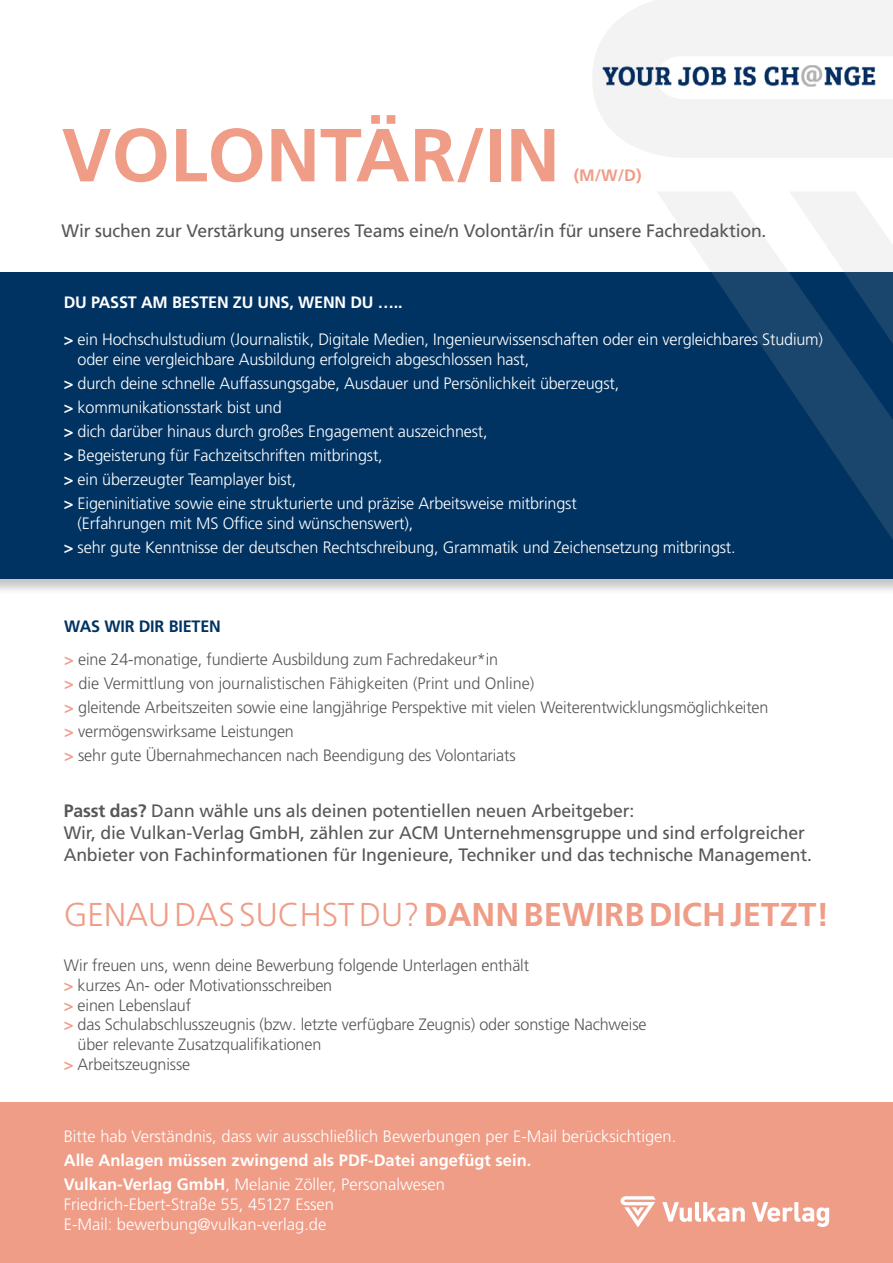
<style>
.page{position:relative;width:893px;height:1263px;background:#fff}
.page>*{position:absolute;margin:0;border:0;box-sizing:border-box;transform-origin:0 0}
.t1{font:700 75px "Frutiger LT Pro";color:#ef9d87}
.t2{font:700 33px "Frutiger LT Pro";color:#ef9d87}
.Aufzählungspunkt_2mm{font:18px/21.6px "Frutiger LT Pro";letter-spacing:-.01em;color:#575756}
.Aufzählungspunkt_2mm-2{font:300 16.5px/19.8px "Frutiger LT Pro";letter-spacing:-.01em;color:#fff}
.Aufzählungspunkt_2mm-3{font:300 16.5px "Frutiger LT Pro";letter-spacing:-.01em;color:#575756}
.Aufzählungspunkt_2mm-4{font:700 16.5px "Frutiger LT Pro";color:#fff}
.Aufzählungspunkt_2mm-5{font:700 16.5px "Frutiger LT Pro";letter-spacing:-.01em;color:#003362}
.t3{font:700 16.5px "Frutiger LT Pro";color:#ef9d87}
.s1{font-weight:700}
.s2{font-weight:700;color:#ef9d87}
.s3{font-weight:300}
</style>
<div class="page">
<div style="left:0;top:272px;width:893px;height:323px;background:#000;opacity:.22"></div>
<div style="left:0;top:272px;width:893px;height:306px;background:#003362"></div>
<svg style="left:593px;top:0;width:300px;height:540px"></svg>
<svg style="left:789px;top:191px;width:104px;height:160px"></svg>
<div style="left:0;top:1102px;width:893px;height:161px;background:#ef9d87"></div>
<svg style="left:621px;top:1196px;width:35px;height:31px"></svg>
<svg style="left:662px;top:1202px;width:83px;height:20px"></svg>
<svg style="left:752px;top:1202px;width:77px;height:25px"></svg>
<img style="left:594px;top:59px;width:299px;height:35px">
<p class="t1" style="left:62px;top:111px;width:500px">VOLONTÄR/IN</p>
<p class="t3" style="left:574px;top:166px;width:69px">(M/W/D)</p>
<p class="Aufzählungspunkt_2mm" style="left:62px;top:220px;width:706px">Wir suchen zur Verstärkung unseres Teams eine/n Volontär/in für unsere Fachredaktion.</p>
<p class="Aufzählungspunkt_2mm-4" style="left:64px;top:292px;width:340px">DU PASST AM BESTEN ZU UNS, WENN DU …..</p>
<p class="Aufzählungspunkt_2mm-2" style="left:78px;top:329px;width:747px;text-indent:-14px"><span class="s1">&gt;</span> ein Hochschulstudium (Journalistik, Digitale Medien, Ingenieurwissenschaften oder ein vergleichbares Studium) oder eine vergleichbare Ausbildung erfolgreich abgeschlossen hast,</p>
<p class="Aufzählungspunkt_2mm-2" style="left:64px;top:373px;width:557px"><span class="s1">&gt;</span> durch deine schnelle Auffassungsgabe, Ausdauer und Persönlichkeit überzeugst,</p>
<p class="Aufzählungspunkt_2mm-2" style="left:64px;top:397px;width:219px"><span class="s1">&gt;</span> kommunikationsstark bist und</p>
<p class="Aufzählungspunkt_2mm-2" style="left:64px;top:421px;width:425px"><span class="s1">&gt;</span> dich darüber hinaus durch großes Engagement auszeichnest,</p>
<p class="Aufzählungspunkt_2mm-2" style="left:64px;top:445px;width:320px"><span class="s1">&gt;</span> Begeisterung für Fachzeitschriften mitbringst,</p>
<p class="Aufzählungspunkt_2mm-2" style="left:64px;top:469px;width:234px"><span class="s1">&gt;</span> ein überzeugter Teamplayer bist,</p>
<p class="Aufzählungspunkt_2mm-2" style="left:78px;top:493px;width:501px;text-indent:-14px"><span class="s1">&gt;</span> Eigeninitiative sowie eine strukturierte und präzise Arbeitsweise mitbringst (Erfahrungen mit MS Office sind wünschenswert),</p>
<p class="Aufzählungspunkt_2mm-2" style="left:64px;top:537px;width:673px"><span class="s1">&gt;</span> sehr gute Kenntnisse der deutschen Rechtschreibung, Grammatik und Zeichensetzung mitbringst.</p>
<p class="Aufzählungspunkt_2mm-5" style="left:64px;top:617px;width:158px">WAS WIR DIR BIETEN</p>
<p class="Aufzählungspunkt_2mm-3" style="left:64px;top:650px;width:435px"><span class="s2">&gt;</span> eine 24-monatige, fundierte Ausbildung zum Fachredakeur*in</p>
<p class="Aufzählungspunkt_2mm-3" style="left:64px;top:674px;width:472px"><span class="s2">&gt;</span> die Vermittlung von journalistischen Fähigkeiten (Print und Online)</p>
<p class="Aufzählungspunkt_2mm-3" style="left:64px;top:698px;width:706px"><span class="s2">&gt;</span> gleitende Arbeitszeiten sowie eine langjährige Perspektive mit vielen Weiterentwicklungsmöglichkeiten</p>
<p class="Aufzählungspunkt_2mm-3" style="left:64px;top:722px;width:231px"><span class="s2">&gt;</span> vermögenswirksame Leistungen</p>
<p class="Aufzählungspunkt_2mm-3" style="left:64px;top:746px;width:453px"><span class="s2">&gt;</span> sehr gute Übernahmechancen nach Beendigung des Volontariats</p>
<p class="Aufzählungspunkt_2mm" style="left:64px;top:800px;width:750px"><span class="s1">Passt das?</span> Dann wähle uns als deinen potentiellen neuen Arbeitgeber:<br>Wir, die Vulkan-Verlag GmbH, zählen zur ACM Unternehmensgruppe und sind erfolgreicher<br>Anbieter von Fachinformationen für Ingenieure, Techniker und das technische Management.</p>
<p class="t2" style="left:64px;top:895px;width:767px"><span class="s3">GENAU DAS SUCHST DU?</span> DANN BEWIRB DICH JETZT!</p>
<p class="Aufzählungspunkt_2mm-3" style="left:64px;top:956px;width:467px">Wir freuen uns, wenn deine Bewerbung folgende Unterlagen enthält</p>
<p class="Aufzählungspunkt_2mm-3" style="left:64px;top:975px;width:270px"><span class="s2">&gt;</span> kurzes An- oder Motivationsschreiben</p>
<p class="Aufzählungspunkt_2mm-3" style="left:64px;top:995px;width:129px"><span class="s2">&gt;</span> einen Lebenslauf</p>
<p class="Aufzählungspunkt_2mm-3" style="left:64px;top:1015px;width:584px"><span class="s2">&gt;</span> das Schulabschlusszeugnis (bzw. letzte verfügbare Zeugnis) oder sonstige Nachweise</p>
<p class="Aufzählungspunkt_2mm-3" style="left:78px;top:1035px;width:245px">über relevante Zusatzqualifikationen</p>
<p class="Aufzählungspunkt_2mm-3" style="left:64px;top:1055px;width:128px"><span class="s2">&gt;</span> Arbeitszeugnisse</p>
<p class="Aufzählungspunkt_2mm-2" style="left:64px;top:1126px;width:614px">Bitte hab Verständnis, dass wir ausschließlich Bewerbungen per E-Mail berücksichtigen.</p>
<p class="Aufzählungspunkt_2mm-4" style="left:64px;top:1150px;width:469px">Alle Anlagen müssen zwingend als PDF-Datei angefügt sein.</p>
<p class="Aufzählungspunkt_2mm-2" style="left:64px;top:1174px;width:383px"><span class="s1">Vulkan-Verlag GmbH</span>, Melanie Zöller, Personalwesen<br>Friedrich-Ebert-Straße 55, 45127 Essen<br>E-Mail: bewerbung@vulkan-verlag.de</p>
</div>
